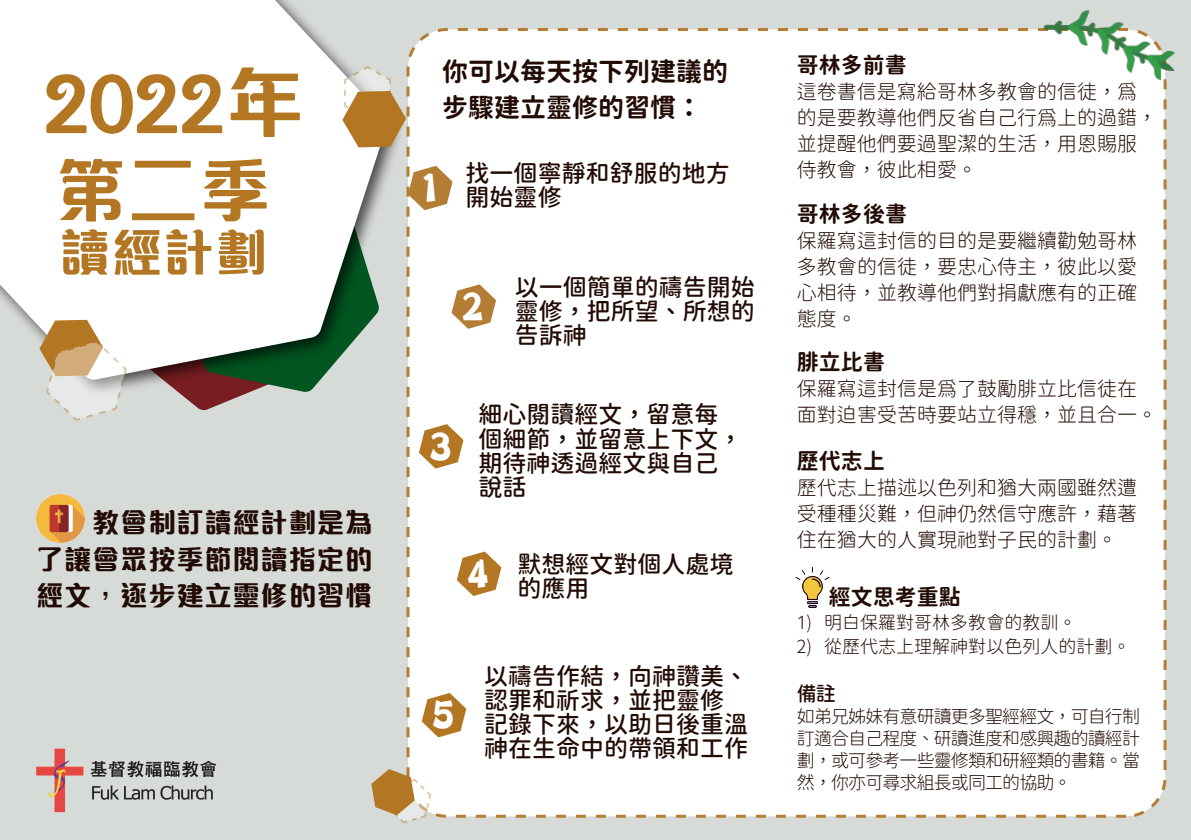
<style>
.page{position:relative;width:1191px;height:840px;background:#fff}
.page>*{position:absolute;margin:0;border:0;box-sizing:border-box;transform-origin:0 0}
.t1{font:800 80.2px "M Qing Hua HK";color:#b37724}
.t2{font:800 72.2px "M Qing Hua HK";color:#b37724}
.t3{font:800 52.2px "M Qing Hua HK";color:#b37724}
.t4{font:40.8px "DF Ping Ju W7 WIN BF";color:#fff}
.t5{font:800 28px/36px "M Qing Hua HK";color:#220b04;text-align:justify}
.t6{font:26px/36px "Gen Sen Rounded TW B";color:#220b04}
.t7{font:24px/24px "Gen Sen Rounded TW M";color:#220b04}
.t8{font:22px "Gen Sen Rounded TW B";color:#220b04}
.t9{font:20px/26px "Gen Sen Rounded TW L";color:#220b04}
.t10{font:20px "Gen Sen Rounded TW M";color:#220b04}
.t11{font:18px/22px "Gen Sen Rounded TW L";letter-spacing:-.05em;color:#220b04;text-align:justify}
.t12{font:18px "Gen Sen Rounded TW L";color:#220b04}
.s1{font-family:"DF Ping Ju W7 WIN BF";font-size:40.8px;color:#fff}
</style>
<div class="page">
<div style="left:0;top:0;width:1191px;height:839px;background:#d7dbd8"></div>
<div style="left:408px;top:29px;width:757px;height:786px;background:#fff;border-radius:39px"></div>
<img style="left:795px;top:567px;width:35px;height:40px">
<img style="left:1037px;top:10px;width:138px;height:99px">
<svg style="left:409px;top:166px;width:43px;height:44px"></svg>
<svg style="left:451px;top:284px;width:45px;height:44px"></svg>
<svg style="left:419px;top:424px;width:44px;height:44px"></svg>
<svg style="left:457px;top:551px;width:44px;height:44px"></svg>
<svg style="left:422px;top:693px;width:44px;height:44px"></svg>
<svg style="left:371px;top:768px;width:60px;height:55px"></svg>
<img style="left:37px;top:494px;width:48px;height:48px">
<img style="left:36px;top:748px;width:181px;height:63px">
<svg style="left:190px;top:402px;width:36px;height:8px"></svg>
<img style="left:127px;top:55px;width:282px;height:347px">
<svg style="left:0;top:0;width:387px;height:380px;fill:#fff"></svg>
<svg style="left:39px;top:319px;width:88px;height:102px"></svg>
<svg style="left:342px;top:66px;width:64px;height:81px"></svg>
<h1 class="t1" style="left:44px;top:47px;width:263px">2022年</h1>
<h2 class="t2" style="left:55px;top:140px;width:218px">第二季</h2>
<h3 class="t3" style="left:59px;top:216px;width:210px">讀經計劃</h3>
<h3 class="t5" style="left:36px;top:503px;width:338px;text-indent:56px">教會制訂讀經計劃是為了讓會眾按季節閱讀指定的經文，逐步建立靈修的習慣</h3>
<h3 class="t6" style="left:442px;top:54px;width:287px">你可以每天按下列建議的步驟建立靈修的習慣：</h3>
<p class="t7" style="left:465px;top:161px;width:265px;text-indent:-47px"><span class="s1">1</span> 找一個寧靜和舒服的地方開始靈修</p>
<h3 class="t4" style="left:462px;top:284px;width:22px">2</h3>
<p class="t7" style="left:515px;top:275px;width:241px;text-align:justify">以一個簡單的禱告開始靈修，把所望、所想的告訴神</p>
<h3 class="t4" style="left:430px;top:423px;width:22px">3</h3>
<p class="t7" style="left:478px;top:403px;width:265px">細心閱讀經文，留意每個細節，並留意上下文，期待神透過經文與自己說話</p>
<h3 class="t4" style="left:468px;top:551px;width:22px">4</h3>
<p class="t7" style="left:517px;top:552px;width:217px">默想經文對個人處境的應用</p>
<h3 class="t4" style="left:433px;top:692px;width:22px">5</h3>
<p class="t7" style="left:484px;top:664px;width:265px">以禱告作結，向神讚美、認罪和祈求，並把靈修記錄下來，以助日後重溫神在生命中的帶領和工作</p>
<p class="t8" style="left:797px;top:52px;width:111px">哥林多前書</p>
<p class="t9" style="left:797px;top:79px;width:361px">這卷書信是寫給哥林多教會的信徒，為的是要教導他們反省自己行為上的過錯，並提醒他們要過聖潔的生活，用恩賜服侍教會，彼此相愛。</p>
<p class="t8" style="left:797px;top:201px;width:111px">哥林多後書</p>
<p class="t9" style="left:797px;top:228px;width:341px;text-align:justify">保羅寫這封信的目的是要繼續勸勉哥林多教會的信徒，要忠心侍主，彼此以愛心相待，並教導他們對捐獻應有的正確態度。</p>
<p class="t8" style="left:797px;top:349px;width:89px">腓立比書</p>
<p class="t9" style="left:797px;top:376px;width:362px">保羅寫這封信是為了鼓勵腓立比信徒在面對迫害受苦時要站立得穩，並且合一。</p>
<p class="t8" style="left:797px;top:448px;width:89px">歷代志上</p>
<p class="t9" style="left:797px;top:474px;width:342px;text-align:justify">歷代志上描述以色列和猶大兩國雖然遭受種種災難，但神仍然信守應許，藉著住在猶大的人實現祂對子民的計劃。</p>
<p class="t8" style="left:828px;top:584px;width:133px">經文思考重點</p>
<p class="t12" style="left:797px;top:612px;width:281px">1) 明白保羅對哥林多教會的教訓。</p>
<p class="t12" style="left:797px;top:636px;width:335px">2) 從歷代志上理解神對以色列人的計劃。</p>
<p class="t10" style="left:797px;top:682px;width:40px">備註</p>
<p class="t11" style="left:797px;top:705px;width:344px">如弟兄姊妹有意研讀更多聖經經文，可自行制訂適合自己程度、研讀進度和感興趣的讀經計劃，或可參考一些靈修類和研經類的書籍。當然，你亦可尋求組長或同工的協助。</p>
</div>
